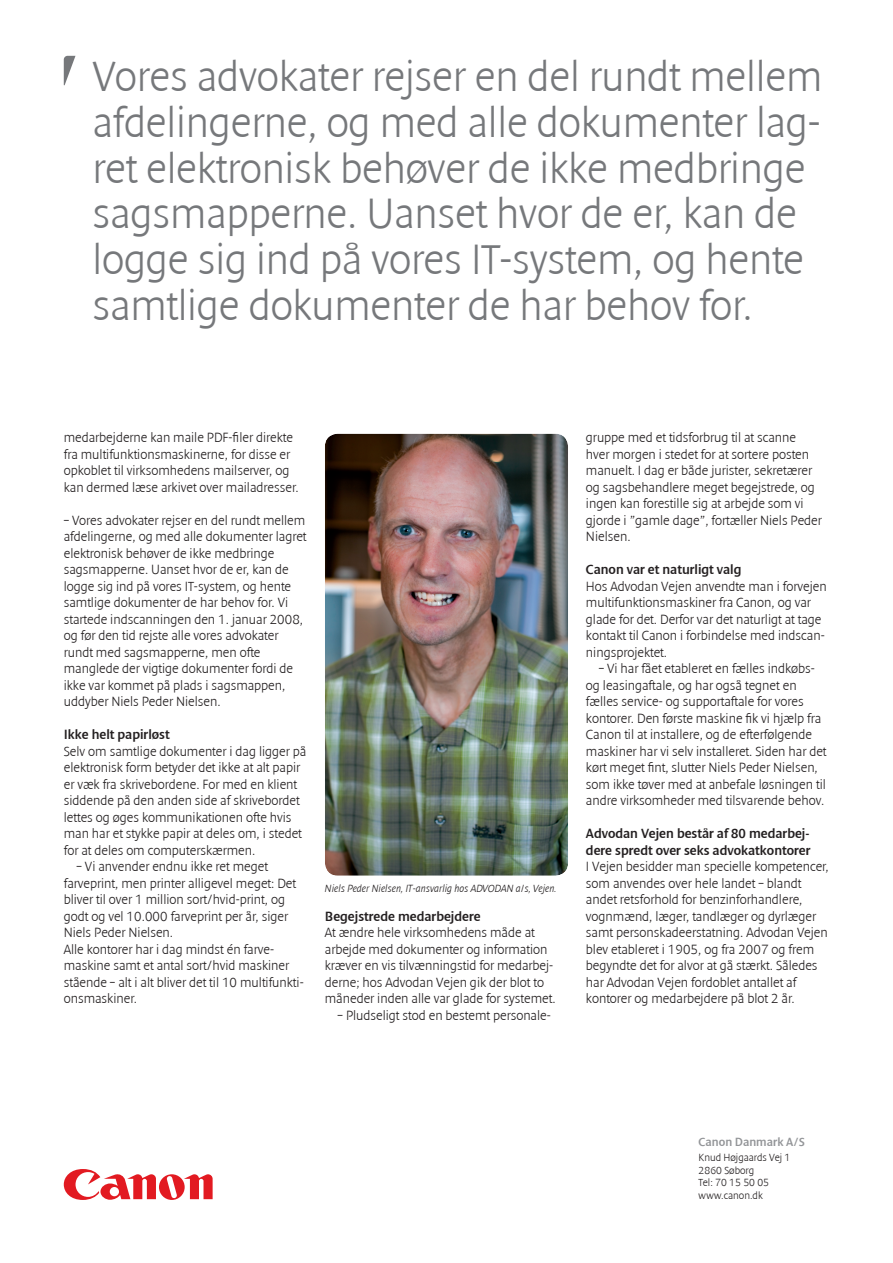
<style>
.page{position:relative;width:893px;height:1263px;background:#fff}
.page>*{position:absolute;margin:0;border:0;box-sizing:border-box;transform-origin:0 0}
.t1{font:300 42.75px/45.8px "Denda New";letter-spacing:-.005em;color:#76787b}
.t2{font:300 13.5px/16.5px "Denda New";color:#231f20}
.t3{font:13.5px/16.5px "Denda New";color:#231f20}
.t4{font:12px "Denda New";color:#939598}
.t5{font:300 10.5px/12.8px "Denda New";color:#231f20}
.t6{font:italic 300 10.5px "Denda New";color:#231f20}
</style>
<div class="page">
<svg style="left:64px;top:1169px;width:149px;height:31px"></svg>
<img style="left:325px;top:434px;width:243px;height:442px;border-radius:13px">
<svg style="left:64px;top:56px;width:11px;height:29px"></svg>
<p class="t1" style="left:92px;top:54px;width:731px">Vores advokater rejser en del rundt mellem afdelingerne, og med alle dokumenter lag&shy;ret elektronisk behøver de ikke medbringe sagsmapperne. Uanset hvor de er, kan de logge sig ind på vores IT-system, og hente samtlige dokumenter de har behov for.</p>
<p class="t2" style="left:64px;top:430px;width:236px">medarbejderne kan maile PDF-filer direkte fra multifunktionsmaskinerne, for disse er opkoblet til virksomhedens mailserver, og kan dermed læse arkivet over mailadresser.</p>
<p class="t2" style="left:64px;top:512px;width:244px">– Vores advokater rejser en del rundt mellem afdelingerne, og med alle dokumenter lagret elektronisk behøver de ikke medbringe sagsmapperne. Uanset hvor de er, kan de logge sig ind på vores IT-system, og hente samtlige dokumenter de har behov for. Vi startede indscanningen den 1. januar 2008, og før den tid rejste alle vores advokater rundt med sagsmapperne, men ofte manglede der vigtige dokumenter fordi de ikke var kommet på plads i sagsmappen, uddyber Niels Peder Nielsen.</p>
<p class="t3" style="left:64px;top:727px;width:108px">Ikke helt papirløst</p>
<p class="t2" style="left:64px;top:743px;width:244px">Selv om samtlige dokumenter i dag ligger på elektronisk form betyder det ikke at alt papir er væk fra skrivebordene. For med en klient siddende på den anden side af skrivebordet lettes og øges kommunikationen ofte hvis man har et stykke papir at deles om, i stedet for at deles om computerskærmen.</p>
<p class="t2" style="left:64px;top:859px;width:241px;text-indent:13px">– Vi anvender endnu ikke ret meget farveprint, men printer alligevel meget: Det bliver til over 1 million sort/hvid-print, og godt og vel 10.000 farveprint per år, siger Niels Peder Nielsen.<br>Alle kontorer har i dag mindst én farve&shy;maskine samt et antal sort/hvid maskiner stående – alt i alt bliver det til 10 multifunkti&shy;onsmaskiner.</p>
<p class="t6" style="left:325px;top:883px;width:233px">Niels Peder Nielsen, IT-ansvarlig hos ADVODAN a/s, Vejen.</p>
<p class="t3" style="left:325px;top:908px;width:157px">Begejstrede medarbejdere</p>
<p class="t2" style="left:325px;top:925px;width:232px">At ændre hele virksomhedens måde at arbejde med dokumenter og information kræver en vis tilvænningstid for medarbej&shy;derne; hos Advodan Vejen gik der blot to måneder inden alle var glade for systemet.</p>
<p class="t2" style="left:338px;top:1007px;width:215px">– Pludseligt stod en bestemt personale-</p>
<p class="t2" style="left:586px;top:430px;width:237px">gruppe med et tidsforbrug til at scanne hver morgen i stedet for at sortere posten manuelt. I dag er både jurister, sekretærer og sagsbehandlere meget begejstrede, og ingen kan forestille sig at arbejde som vi gjorde i ”gamle dage”, fortæller Niels Peder Nielsen.</p>
<p class="t3" style="left:586px;top:562px;width:157px">Canon var et naturligt valg</p>
<p class="t2" style="left:586px;top:578px;width:242px">Hos Advodan Vejen anvendte man i forvejen multifunktionsmaskiner fra Canon, og var glade for det. Derfor var det naturligt at tage kontakt til Canon i forbindelse med indscan&shy;ningsprojektet.</p>
<p class="t2" style="left:586px;top:661px;width:242px;text-indent:13px">– Vi har fået etableret en fælles indkøbs&shy;og leasingaftale, og har også tegnet en fælles service- og supportaftale for vores kontorer. Den første maskine fik vi hjælp fra Canon til at installere, og de efterfølgende maskiner har vi selv installeret. Siden har det kørt meget fint, slutter Niels Peder Nielsen, som ikke tøver med at anbefale løsningen til andre virksomheder med tilsvarende behov.</p>
<p class="t3" style="left:586px;top:826px;width:226px">Advodan Vejen består af 80 medarbej&shy;dere spredt over seks advokatkontorer</p>
<p class="t2" style="left:586px;top:859px;width:244px">I Vejen besidder man specielle kompetencer, som anvendes over hele landet – blandt andet retsforhold for benzinforhandlere, vognmænd, læger, tandlæger og dyrlæger samt personskadeerstatning. Advodan Vejen blev etableret i 1905, og fra 2007 og frem begyndte det for alvor at gå stærkt. Således har Advodan Vejen fordoblet antallet af kontorer og medarbejdere på blot 2 år.</p>
<p class="t4" style="left:699px;top:1135px;width:108px">Canon Danmark A/S</p>
<p class="t5" style="left:699px;top:1151px;width:93px">Knud Højgaards Vej 1<br>2860 Søborg<br>Tel: 70 15 50 05 www.canon.dk</p>
</div>
